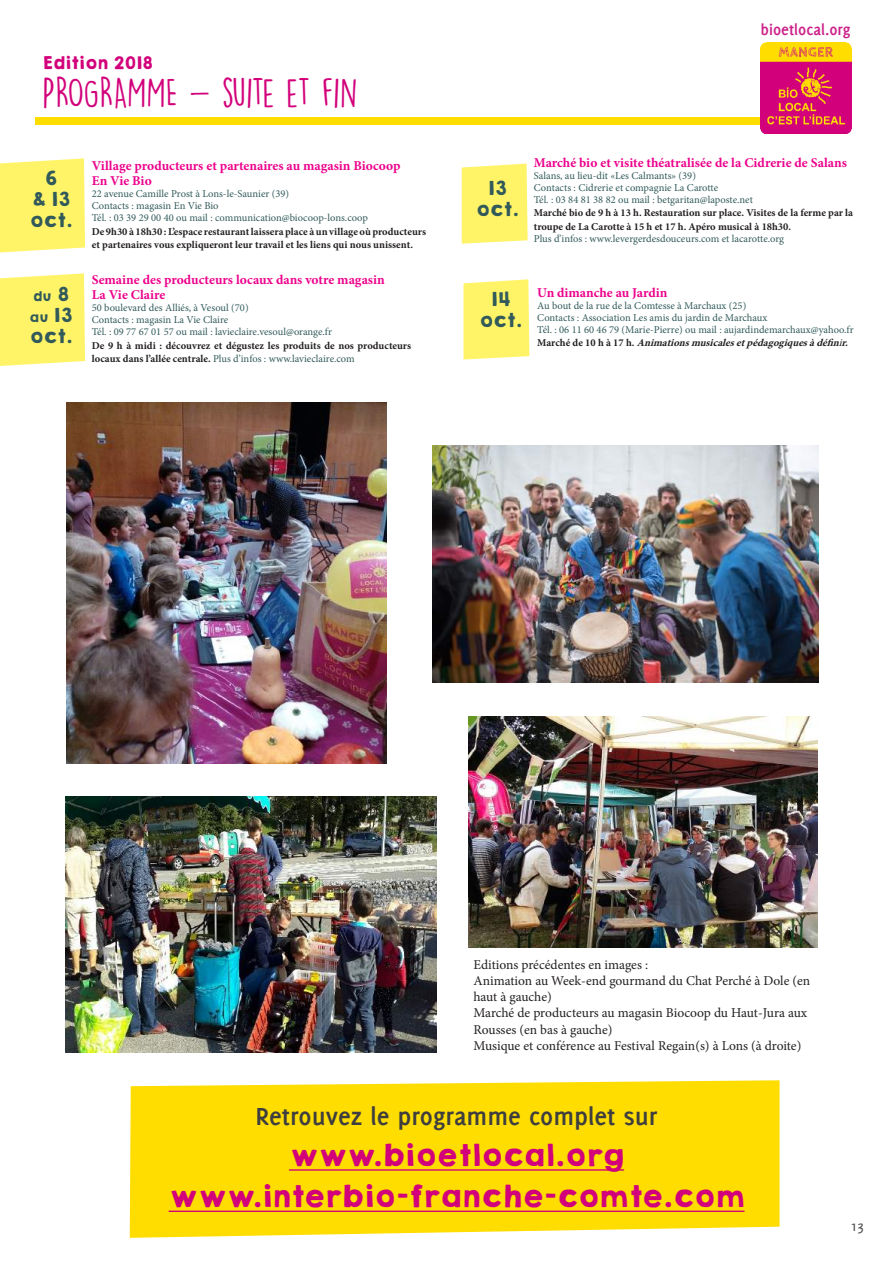
<style>
.page{position:relative;width:893px;height:1263px;background:#fff}
.page>*{position:absolute;margin:0;border:0;box-sizing:border-box;transform-origin:0 0}
.t1{font:37.5px "DK Lemon Yellow Sun";letter-spacing:-.02em;color:#d2007a}
.t2{font:27px/41.4px "KGHAPPY Solid";color:#d2007a;text-align:center}
.t3{font:700 27px "Delicious";color:#3e3e3f}
.t4{font:17.4px/20.9px "KGHAPPY Solid";color:#325a5a;text-align:center}
.t5{font:700 16.8px "Delicious";color:#cd2189}
.t6{font:15.6px "KGHAPPY Solid";color:#d2007a}
.t7{font:15px "Delicious";color:#3e3e3f}
.t8{font:13.5px/16.2px "Minion Pro";letter-spacing:-.005em;color:#231f20}
.t9{font:700 13.5px/15px "Minion Pro";color:#ed028c}
.t10{font:12px/20.9px "KGHAPPY Solid";color:#325a5a}
.t11{font:10.5px/12px "Minion Pro";color:#325a5a}
.t12{font:700 10.5px/13.5px "Minion Pro";color:#231f20}
.t13{font:italic 700 10.5px "Minion Pro";color:#231f20}
.s1{font-size:17.4px}
.s2{font-weight:400;color:#325a5a}
.s3{font-style:normal}
.s4{font-weight:400}
</style>
<div class="page">
<svg style="left:463px;top:279px;width:66px;height:80px"></svg>
<svg style="left:462px;top:164px;width:66px;height:80px"></svg>
<div style="left:35px;top:117px;width:800px;height:7px;background:#fd0"></div>
<img style="left:760px;top:42px;width:91px;height:91px">
<svg style="left:130px;top:1080px;width:650px;height:158px;fill:#fd0"></svg>
<hr style="left:289px;top:1169px;width:335px;height:1px;background:#d2007a">
<hr style="left:169px;top:1210px;width:575px;height:2px;background:#d2007a">
<svg style="left:0;top:273px;width:85px;height:93px"></svg>
<svg style="left:0;top:158px;width:85px;height:95px"></svg>
<img style="left:67px;top:403px;width:319px;height:360px">
<img style="left:432px;top:445px;width:387px;height:237px">
<img style="left:469px;top:716px;width:348px;height:232px">
<img style="left:66px;top:797px;width:371px;height:255px">
<h3 class="t6" style="left:42px;top:51px;width:112px">Edition 2018</h3>
<h1 class="t1" style="left:42px;top:70px;width:317px">PROGRAMME - suite et fin</h1>
<h3 class="t4" style="left:29px;top:167px;width:44px">6<br>&amp; 13 oct.</h3>
<p class="t9" style="left:92px;top:158px;width:310px">Village producteurs et partenaires au magasin Biocoop<br>En Vie Bio</p>
<p class="t11" style="left:92px;top:188px;width:278px">22 avenue Camille Prost à Lons-le-Saunier (39)<br>Contacts : magasin En Vie Bio<br>Tél. : 03 39 29 00 40 ou mail : communication@biocoop-lons.coop</p>
<p class="t12" style="left:92px;top:225px;width:336px">De 9h30 à 18h30 : L’espace restaurant laissera place à un village où producteurs et partenaires vous expliqueront leur travail et les liens qui nous unissent.</p>
<p class="t10" style="left:29px;top:285px;width:45px">du <span class="s1">8 </span>au <span class="s1">13</span></p>
<h3 class="t4" style="left:29px;top:325px;width:44px">oct.</h3>
<p class="t9" style="left:92px;top:272px;width:294px">Semaine des producteurs locaux dans votre magasin<br>La Vie Claire</p>
<p class="t11" style="left:92px;top:302px;width:242px">50 boulevard des Alliés, à Vesoul (70)<br>Contacts : magasin La Vie Claire<br>Tél. : 09 77 67 01 57 ou mail : lavieclaire.vesoul@orange.fr</p>
<p class="t12" style="left:92px;top:339px;width:321px">De 9 h à midi : découvrez et dégustez les produits de nos producteurs locaux dans l’allée centrale. <span class="s2">Plus d’infos : www.lavieclaire.com</span></p>
<h3 class="t5" style="left:761px;top:20px;width:92px">bioetlocal.org</h3>
<h3 class="t4" style="left:476px;top:177px;width:44px">13 oct.</h3>
<p class="t9" style="left:534px;top:155px;width:315px">Marché bio et visite théatralisée de la Cidrerie de Salans</p>
<p class="t11" style="left:534px;top:169px;width:221px">Salans, au lieu-dit «Les Calmants» (39)<br>Contacts : Cidrerie et compagnie La Carotte<br>Tél. : 03 84 81 38 82 ou mail : betgaritan@laposte.net</p>
<p class="t12" style="left:534px;top:206px;width:321px">Marché bio de 9 h à 13 h. Restauration sur place. Visites de la ferme par la troupe de La Carotte à 15 h et 17 h. Apéro musical à 18h30.</p>
<p class="t11" style="left:534px;top:232px;width:252px">Plus d’infos : www.levergerdesdouceurs.com et lacarotte.org</p>
<h3 class="t4" style="left:479px;top:288px;width:44px">14 oct.</h3>
<p class="t9" style="left:537px;top:285px;width:132px">Un dimanche au Jardin</p>
<p class="t11" style="left:537px;top:299px;width:318px">Au bout de la rue de la Comtesse à Marchaux (25)<br>Contacts : Association Les amis du jardin de Marchaux<br>Tél. : 06 11 60 46 79 (Marie-Pierre) ou mail : aujardindemarchaux@yahoo.fr</p>
<p class="t13" style="left:537px;top:335px;width:316px"><span class="s3">M a r c h é d e 1 0 h à 1 7 h .</span> Animationsmusicalesetpédagogiquesàdéfin<span class="s4">i</span>r.</p>
<p class="t8" style="left:473px;top:956px;width:338px">Editions précédentes en images :<br>Animation au Week-end gourmand du Chat Perché à Dole (en haut à gauche)<br>Marché de producteurs au magasin Biocoop du Haut-Jura aux Rousses (en bas à gauche)<br>Musique et conférence au Festival Regain(s) à Lons (à droite)</p>
<h2 class="t3" style="left:256px;top:1100px;width:403px">Retrouvez le programme complet sur</h2>
<h2 class="t2" style="left:169px;top:1134px;width:577px">www.bioetlocal.org www.interbio-franche-comte.com</h2>
<h3 class="t7" style="left:850px;top:1217px;width:15px">13</h3>
</div>
